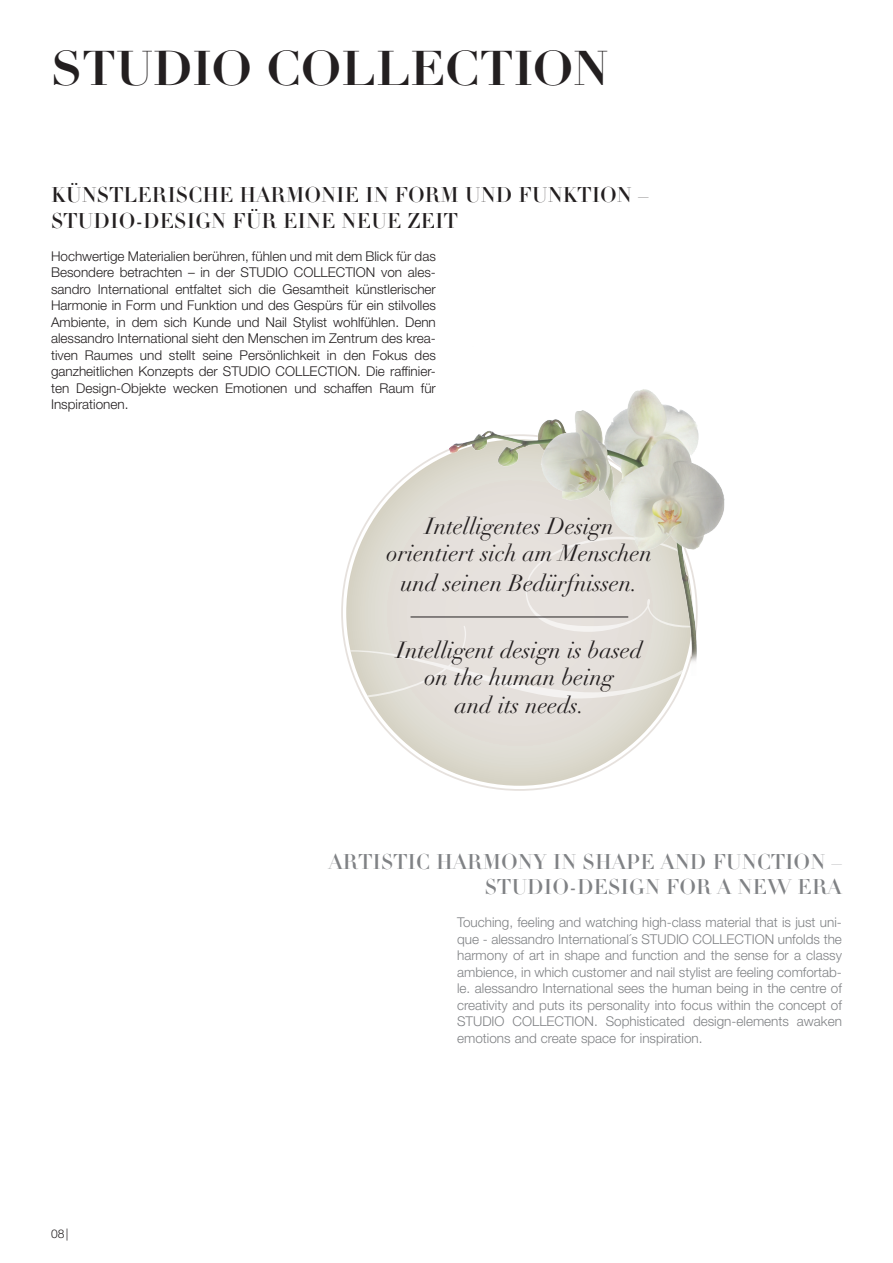
<style>
.page{position:relative;width:893px;height:1263px;background:#fff}
.page>*{position:absolute;margin:0;border:0;box-sizing:border-box;transform-origin:0 0}
.t1{font:700 48px "Didot LT Std";color:#231f20}
.t2{font:italic 22.95px/27.6px "Didot LT Std";color:#231f20;text-align:center}
.t3{font:21px/25.5px "Didot LT Std Headline";color:#231f20}
.t4{font:21px/25.5px "Didot LT Std Headline";color:#808285;text-align:right}
.t5{font:300 13.5px/16.5px "Helvetica Neue LT Std";color:#231f20;text-align:justify}
.t6{font:300 13.5px/16.5px "Helvetica Neue LT Std";color:#808285;text-align:justify}
.t7{font:300 12px "Helvetica Neue LT Std";color:#231f20}
</style>
<div class="page">
<svg style="left:346px;top:439px;width:347px;height:347px;background:#dddad1"></svg>
<svg style="left:346px;top:537px;width:340px;height:168px;background:#e3dfd9"></svg>
<img style="left:449px;top:389px;width:276px;height:286px">
<hr style="left:411px;top:617px;width:217px;height:1px;background:#231f20">
<h1 class="t1" style="left:51px;top:39px;width:559px">STUDIO COLLECTION</h1>
<h3 class="t3" style="left:51px;top:183px;width:599px">KÜNSTLERISCHE HARMONIE IN FORM UND FUNKTION –<br>STUDIO-DESIGN FÜR EINE NEUE ZEIT</h3>
<p class="t5" style="left:51px;top:247px;width:386px">Hochwertige Materialien berühren, fühlen und mit dem Blick für das Besondere betrachten – in der STUDIO COLLECTION von ales&shy;sandro International entfaltet sich die Gesamtheit künstlerischer Harmonie in Form und Funktion und des Gespürs für ein stilvolles Ambiente, in dem sich Kunde und Nail Stylist wohlfühlen. Denn alessandro International sieht den Menschen im Zentrum des krea&shy;tiven Raumes und stellt seine Persönlichkeit in den Fokus des ganzheitlichen Konzepts der STUDIO COLLECTION. Die raffinier&shy;ten Design-Objekte wecken Emotionen und schaffen Raum für Inspirationen.</p>
<h2 class="t2" style="left:387px;top:512px;width:267px">Intelligentes Design orientiert sich am Menschen</h2>
<h2 class="t2" style="left:401px;top:570px;width:238px">und seinen Bedürfnissen.</h2>
<h2 class="t2" style="left:396px;top:636px;width:247px">Intelligent design is based on the human being<br>and its needs.</h2>
<p class="t7" style="left:51px;top:1226px;width:19px">08|</p>
<h3 class="t4" style="left:328px;top:849px;width:515px">ARTISTIC HARMONY IN SHAPE AND FUNCTION –<br>STUDIO-DESIGN FOR A NEW ERA</h3>
<p class="t6" style="left:457px;top:914px;width:386px">Touching, feeling and watching high-class material that is just uni&shy;que - alessandro International´s STUDIO COLLECTION unfolds the harmony of art in shape and function and the sense for a classy ambience, in which customer and nail stylist are feeling comfortab&shy;le. alessandro International sees the human being in the centre of creativity and puts its personality into focus within the concept of STUDIO COLLECTION. Sophisticated design-elements awaken emotions and create space for inspiration.</p>
</div>
